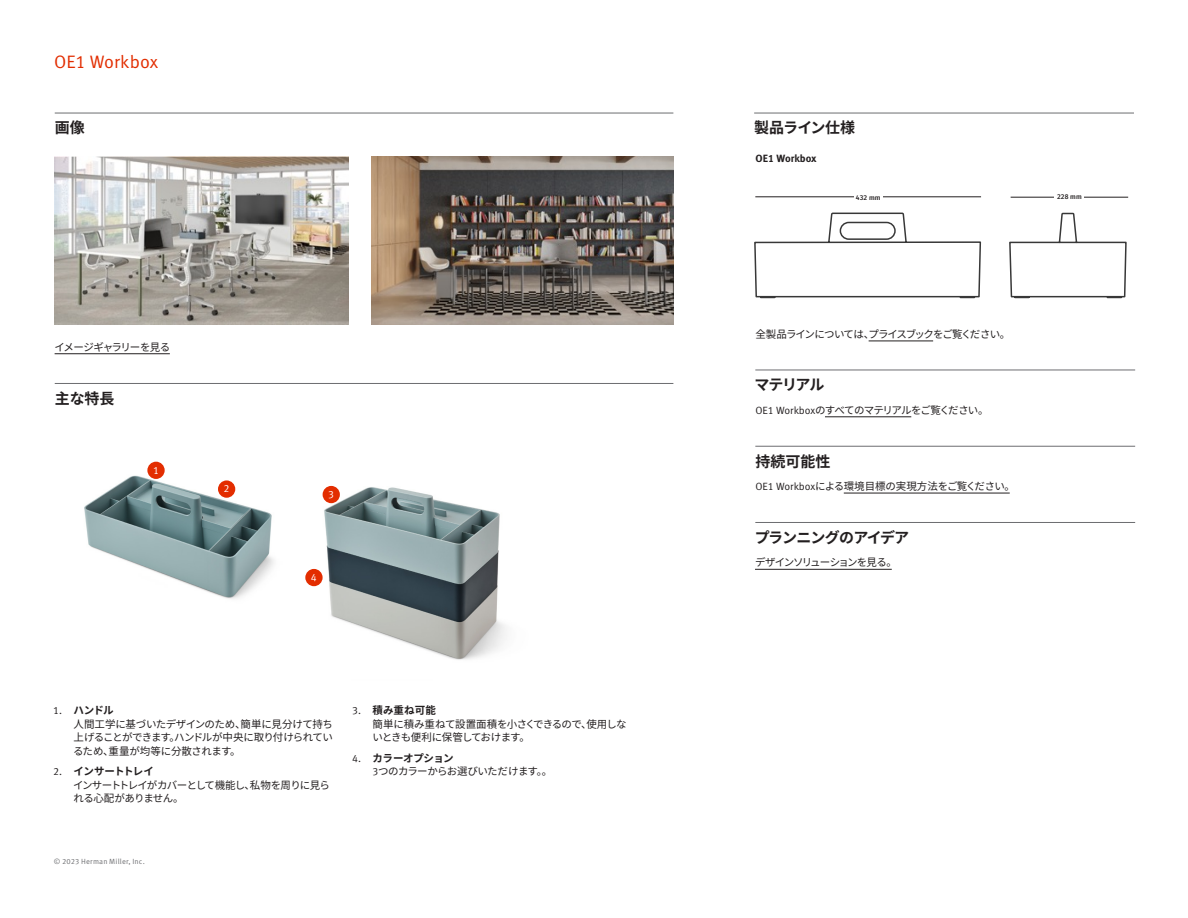
<style>
.page{position:relative;width:1188px;height:918px;background:#fff}
.page>*{position:absolute;margin:0;border:0;box-sizing:border-box;transform-origin:0 0}
.Body_Copy{font:18px "Meta OT Norm";letter-spacing:-.005em;color:#e22d00}
.Headline{font:700 15px "Noto Sans CJ Kjp";letter-spacing:-.05em;color:#231f20}
.Body_Copy-2{font:10.5px/13.5px "Noto Sans CJ Kjp";letter-spacing:-.06em;color:#231f20}
.Body_Copy-3{font:10.5px/13.5px "Noto Sans CJ Kjp";letter-spacing:-.035em;color:#231f20}
.Body_Copy-4{font:10.5px "Noto Sans CJ Kjp";letter-spacing:-.025em;color:#231f20}
.Body_Copy-5{font:10.5px "Noto Sans CJ Kjp";letter-spacing:-.09em;color:#231f20}
.Body_Copy-6{font:10.5px "Noto Sans CJ Kjp";letter-spacing:-.095em;color:#231f20}
.Body_Copy-7{font:10.5px "Noto Sans CJ Kjp";letter-spacing:-.08em;color:#231f20}
.Body_Copy-8{font:700 10.5px "Meta OT";color:#231f20}
.Body_Copy-9{font:10.5px "Meta OT Norm";color:#fff}
.t1{font:7.5px "Meta OT Norm";letter-spacing:.02em;color:#6c6d70}
.Body_Copy-10{font:500 6.75px "Fira Sans";letter-spacing:.02em;color:#231f20}
.s1{font-family:"Meta OT Norm"}
.s2{font-weight:700}
</style>
<div class="page">
<hr style="left:754px;top:113px;width:380px;height:1px;background:#6c6d70">
<hr style="left:844px;top:493px;width:166px;height:1px;background:#231f20">
<hr style="left:755px;top:569px;width:137px;height:1px;background:#231f20">
<hr style="left:755px;top:446px;width:380px;height:1px;background:#6c6d70">
<hr style="left:755px;top:522px;width:380px;height:1px;background:#6c6d70">
<hr style="left:825px;top:417px;width:86px;height:1px;background:#231f20">
<hr style="left:755px;top:370px;width:380px;height:1px;background:#6c6d70">
<hr style="left:55px;top:113px;width:618px;height:1px;background:#6c6d70">
<hr style="left:55px;top:383px;width:618px;height:1px;background:#6c6d70">
<hr style="left:55px;top:353px;width:115px;height:1px;background:#231f20">
<hr style="left:869px;top:341px;width:64px;height:1px;background:#231f20">
<img style="left:54px;top:156px;width:295px;height:168px">
<img style="left:372px;top:156px;width:301px;height:168px">
<svg style="left:754px;top:212px;width:228px;height:87px"></svg>
<hr style="left:755px;top:196px;width:226px;height:1px;background:#231f20">
<div style="left:854px;top:192px;width:28px;height:9px;background:#fff"></div>
<img style="left:84px;top:461px;width:190px;height:138px">
<img style="left:305px;top:485px;width:202px;height:175px">
<div style="left:218px;top:480px;width:17px;height:18px;background:#e32d00;border-radius:50%"></div>
<div style="left:305px;top:569px;width:18px;height:17px;background:#e32d00;border-radius:50%"></div>
<div style="left:323px;top:486px;width:17px;height:17px;background:#e32d00;border-radius:50%"></div>
<div style="left:147px;top:462px;width:18px;height:17px;background:#e32d00;border-radius:50%"></div>
<hr style="left:1011px;top:197px;width:117px;height:1px;background:#231f20">
<svg style="left:1009px;top:196px;width:118px;height:103px"></svg>
<p class="Body_Copy" style="left:54px;top:50px;width:105px">OE1 Workbox</p>
<p class="Headline" style="left:55px;top:120px;width:31px">画像</p>
<p class="Body_Copy-2" style="left:55px;top:340px;width:117px">イメージギャラリーを見る</p>
<p class="Headline" style="left:55px;top:390px;width:61px">主な特長</p>
<p class="Body_Copy-9" style="left:153px;top:464px;width:7px">1</p>
<p class="Body_Copy-9" style="left:224px;top:482px;width:7px">2</p>
<p class="Body_Copy-9" style="left:328px;top:488px;width:7px">3</p>
<p class="Body_Copy-9" style="left:311px;top:571px;width:7px">4</p>
<p class="Body_Copy-3" style="left:73px;top:704px;width:262px;text-indent:-20px"><span class="s1">1.</span> <span class="s2">ハンドル<br></span>人間工学に基づいたデザインのため、簡単に見分けて持ち上げることができます。ハンドルが中央に取り付けられているため、重量が均等に分散されます。</p>
<p class="Body_Copy-2" style="left:73px;top:765px;width:258px;text-indent:-20px"><span class="s1">2.</span> <span class="s2">インサートトレイ<br></span>インサートトレイがカバーとして機能し、私物を周りに見られる心配がありません。</p>
<p class="Body_Copy-2" style="left:372px;top:704px;width:256px;text-indent:-20px"><span class="s1">3.</span> <span class="s2">積み重ね可能<br></span>簡単に積み重ねて設置面積を小さくできるので、使用しないときも便利に保管しておけます。</p>
<p class="Body_Copy-2" style="left:373px;top:751px;width:181px;text-indent:-20px"><span class="s1">4.</span> <span class="s2">カラーオプション<br></span><span class="s1">3</span>つのカラーからお選びいただけます。。</p>
<p class="t1" style="left:54px;top:857px;width:93px">© 2023 Herman Miller, Inc.</p>
<h2 class="Headline" style="left:754px;top:120px;width:102px">製品ライン仕様</h2>
<p class="Body_Copy-8" style="left:756px;top:152px;width:63px">OE1 Workbox</p>
<p class="Body_Copy-10" style="left:856px;top:192px;width:26px">432 mm</p>
<p class="Body_Copy-10" style="left:1057px;top:191px;width:26px">228 mm</p>
<p class="Body_Copy-6" style="left:755px;top:328px;width:257px">全製品ラインについては、プライスブックをご覧ください。</p>
<p class="Headline" style="left:755px;top:376px;width:72px">マテリアル</p>
<p class="Body_Copy-5" style="left:755px;top:404px;width:235px"><span class="s1">OE1 Workbox</span>のすべてのマテリアルをご覧ください。</p>
<p class="Headline" style="left:755px;top:453px;width:77px">持続可能性</p>
<p class="Body_Copy-4" style="left:755px;top:480px;width:261px"><span class="s1">OE1 Workbox</span>による環境目標の実現方法をご覧ください。</p>
<p class="Headline" style="left:755px;top:529px;width:156px">プランニングのアイデア</p>
<p class="Body_Copy-7" style="left:755px;top:557px;width:144px">デザインソリューションを見る。</p>
</div>
